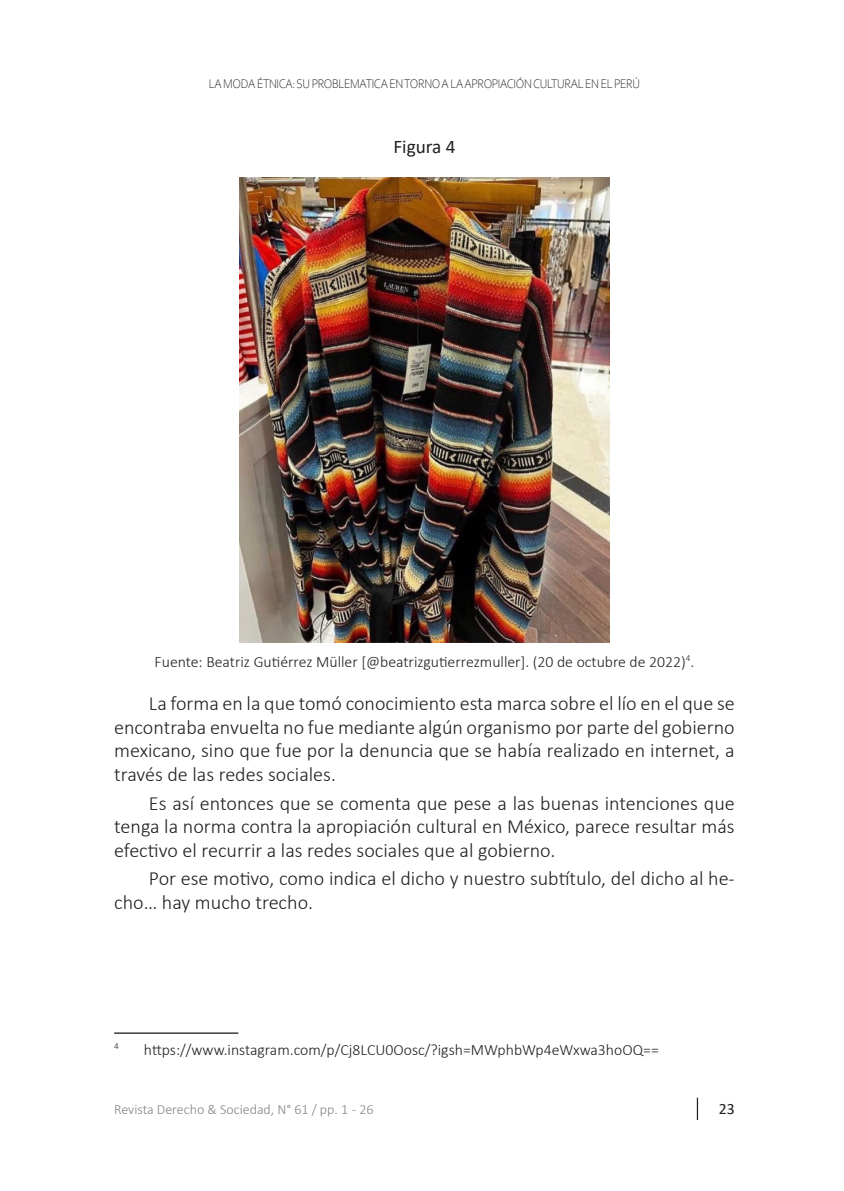
<style>
.page{position:relative;width:844px;height:1191px;background:#fff}
.page>*{position:absolute;margin:0;border:0;box-sizing:border-box;transform-origin:0 0}
._01_TEXTO{font:300 20.12px/23.6px "Calibri";color:#231f20;text-align:justify}
._01_TEXTO_-_espacio{font:300 20.12px/23.6px "Calibri";color:#231f20;text-align:justify}
.CUADRO_Titulo{font:19.25px "Calibri";color:#231f20}
.Fuente{font:300 15.75px "Calibri";color:#231f20}
._07_PIE_de_pagina{font:300 15.75px "Calibri";color:#231f20}
.t1{font:15.75px "Calibri";color:#231f20}
.t2{font:300 14px "Calibri";color:#808285}
.t3{font:300 13.12px "Corbel";letter-spacing:-.03em;color:#231f20;scale:.9 1}
._07_PIE_de_pagina-2{font:300 9.1px "Calibri";color:#231f20}
</style>
<div class="page">
<svg style="left:696px;top:1098px;width:1px;height:22px"></svg>
<img style="left:239px;top:177px;width:370px;height:465px">
<hr style="left:114px;top:1032px;width:124px;height:1px;background:#231f20">
<p class="t3" style="left:209px;top:75px;width:480px">LA MODA ÉTNICA: SU PROBLEMATICA EN TORNO A LA APROPIACIÓN CULTURAL EN EL PERÚ</p>
<p class="CUADRO_Titulo" style="left:393px;top:134px;width:64px">Figura 4</p>
<p class="Fuente" style="left:154px;top:651px;width:541px">Fuente: Beatriz Gutiérrez Müller [@beatrizgutierrezmuller]. (20 de octubre de 2022)<sup>4</sup>.</p>
<p class="_01_TEXTO_-_espacio" style="left:114px;top:691px;width:622px;text-indent:35px">La forma en la que tomó conocimiento esta marca sobre el lío en el que se encontraba envuelta no fue mediante algún organismo por parte del gobierno mexicano, sino que fue por la denuncia que se había realizado en internet, a través de las redes sociales.</p>
<p class="_01_TEXTO" style="left:114px;top:791px;width:622px;text-indent:35px">Es así entonces que se comenta que pese a las buenas intenciones que tenga la norma contra la apropiación cultural en México, parece resultar más efectivo el recurrir a las redes sociales que al gobierno.</p>
<p class="_01_TEXTO" style="left:114px;top:866px;width:622px;text-indent:35px">Por ese motivo, como indica el dicho y nuestro subtítulo, del dicho al he&shy;cho… hay mucho trecho.</p>
<p class="_07_PIE_de_pagina-2" style="left:114px;top:1040px;width:6px">4</p>
<p class="_07_PIE_de_pagina" style="left:144px;top:1039px;width:516px">https://www.instagram.com/p/Cj8LCU0Oosc/?igsh=MWphbWp4eWxwa3hoOQ==</p>
<p class="t2" style="left:114px;top:1100px;width:261px">Revista Derecho &amp; Sociedad, N° 61 / pp. 1 - 26</p>
<p class="t1" style="left:718px;top:1098px;width:17px">23</p>
</div>
